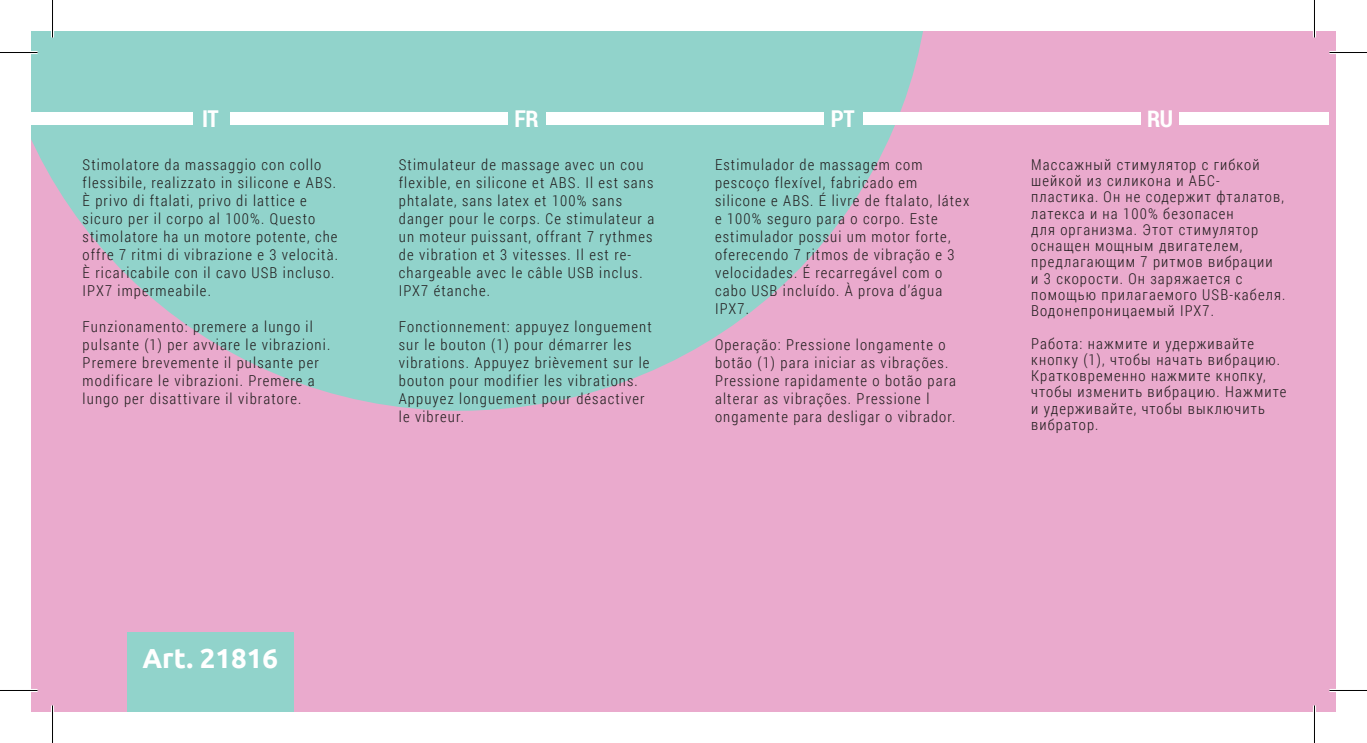
<style>
.page{position:relative;width:1367px;height:743px;background:#fff}
.page>*{position:absolute;margin:0;border:0;box-sizing:border-box;transform-origin:0 0}
.t1{font:700 27.5px "Ubuntu";color:#fff}
.t2{font:700 23.25px "Roboto Condensed";letter-spacing:-.025em;color:#fff}
.t3{font:300 15px/18px "Roboto Condensed";letter-spacing:.075em;color:#231f20}
</style>
<div class="page">
<div style="left:31px;top:31px;width:1304px;height:681px;background:#eaaacd"></div>
<svg style="left:31px;top:31px;width:892px;height:380px;fill:#91d3cb"></svg>
<div style="left:230px;top:112px;width:277px;height:13px;background:#fff"></div>
<div style="left:31px;top:112px;width:162px;height:13px;background:#fff"></div>
<div style="left:863px;top:112px;width:277px;height:13px;background:#fff"></div>
<div style="left:1179px;top:112px;width:149px;height:13px;background:#fff"></div>
<div style="left:547px;top:112px;width:277px;height:13px;background:#fff"></div>
<div style="left:127px;top:632px;width:166px;height:80px;background:#91d3cb"></div>
<hr style="left:0;top:51px;width:38px;height:3px;background:#fff">
<hr style="left:1329px;top:51px;width:37px;height:3px;background:#fff">
<hr style="left:0;top:689px;width:38px;height:3px;background:#fff">
<hr style="left:1329px;top:689px;width:37px;height:3px;background:#fff">
<hr style="left:51px;top:0;width:3px;height:37px;background:#fff">
<hr style="left:51px;top:705px;width:3px;height:38px;background:#fff">
<hr style="left:1312px;top:0;width:3px;height:37px;background:#fff">
<hr style="left:1312px;top:705px;width:3px;height:38px;background:#fff">
<hr style="left:0;top:52px;width:38px;height:1px;background:#000">
<hr style="left:1329px;top:52px;width:37px;height:1px;background:#000">
<hr style="left:0;top:690px;width:38px;height:1px;background:#000">
<hr style="left:1329px;top:690px;width:37px;height:1px;background:#000">
<hr style="left:52px;top:0;width:1px;height:37px;background:#000">
<hr style="left:52px;top:705px;width:1px;height:38px;background:#000">
<hr style="left:1313px;top:0;width:1px;height:37px;background:#000">
<hr style="left:1313px;top:705px;width:1px;height:38px;background:#000">
<h2 class="t2" style="left:202px;top:103px;width:18px">IT</h2>
<h2 class="t2" style="left:514px;top:103px;width:26px">FR</h2>
<h2 class="t2" style="left:831px;top:103px;width:25px">PT</h2>
<h2 class="t2" style="left:1147px;top:103px;width:27px">RU</h2>
<p class="t3" style="left:83px;top:155px;width:257px">Stimolatore da massaggio con collo flessibile, realizzato in silicone e ABS.<br>È privo di ftalati, privo di lattice e sicuro per il corpo al 100%. Questo stimolatore ha un motore potente, che offre 7 ritmi di vibrazione e 3 velocità.<br>È ricaricabile con il cavo USB incluso.<br>IPX7 impermeabile.</p>
<p class="t3" style="left:83px;top:317px;width:249px">Funzionamento: premere a lungo il pulsante (1) per avviare le vibrazioni.<br>Premere brevemente il pulsante per modificare le vibrazioni. Premere a lungo per disattivare il vibratore.</p>
<p class="t3" style="left:399px;top:155px;width:257px">Stimulateur de massage avec un cou flexible, en silicone et ABS. Il est sans phtalate, sans latex et 100% sans danger pour le corps. Ce stimulateur a un moteur puissant, offrant 7 rythmes de vibration et 3 vitesses. Il est re&shy;chargeable avec le câble USB inclus.<br>IPX7 étanche.</p>
<p class="t3" style="left:399px;top:317px;width:254px">Fonctionnement: appuyez longuement sur le bouton (1) pour démarrer les vibrations. Appuyez brièvement sur le bouton pour modifier les vibrations.<br>Appuyez longuement pour désactiver le vibreur.</p>
<p class="t3" style="left:715px;top:155px;width:256px">Estimulador de massagem com pescoço flexível, fabricado em silicone e ABS. É livre de ftalato, látex e 100% seguro para o corpo. Este estimulador possui um motor forte, oferecendo 7 ritmos de vibração e 3 velocidades. É recarregável com o cabo USB incluído. À prova d’água<br>IPX7.</p>
<p class="t3" style="left:715px;top:335px;width:242px">Operação: Pressione longamente o botão (1) para iniciar as vibrações.<br>Pressione rapidamente o botão para alterar as vibrações. Pressione l ongamente para desligar o vibrador.</p>
<p class="t3" style="left:1031px;top:156px;width:256px;line-height:16.2px">Массажный стимулятор с гибкой шейкой из силикона и АБС&shy;пластика. Он не содержит фталатов, латекса и на 100% безопасен<br>для организма. Этот стимулятор оснащен мощным двигателем, предлагающим 7 ритмов вибрации<br>и 3 скорости. Он заряжается с помощью прилагаемого USB-кабеля.<br>Водонепроницаемый IPX7.</p>
<p class="t3" style="left:1031px;top:335px;width:257px;line-height:16.2px">Работа: нажмите и удерживайте кнопку (1), чтобы начать вибрацию.<br>Кратковременно нажмите кнопку, чтобы изменить вибрацию. Нажмите и удерживайте, чтобы выключить вибратор.</p>
<h1 class="t1" style="left:142px;top:641px;width:137px">Art. 21816</h1>
</div>
